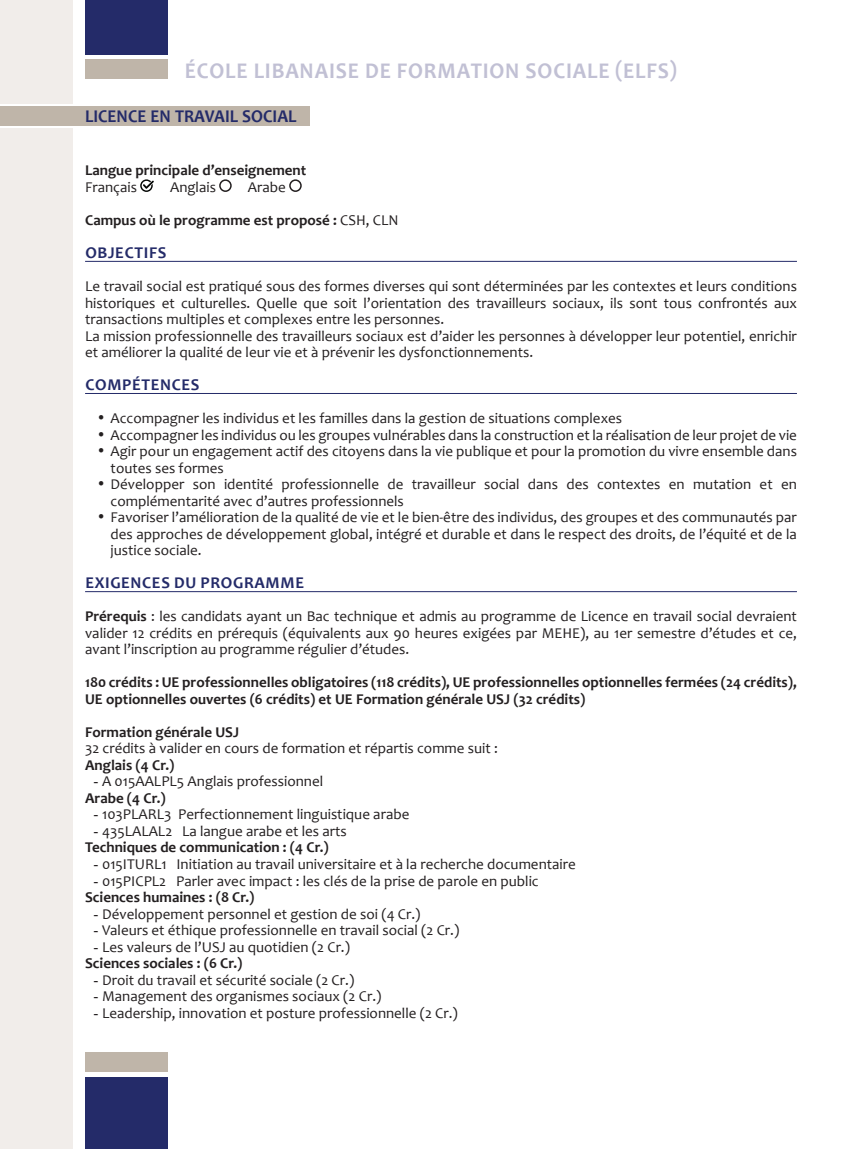
<style>
.page{position:relative;width:851px;height:1149px;background:#fff}
.page>*{position:absolute;margin:0;border:0;box-sizing:border-box;transform-origin:0 0}
.Title_name{font:700 22.5px "Candara";letter-spacing:.04em;color:#c1c0d4;scale:.95 1}
.Title_name-2{font:700 18px "Candara";color:#242b69;scale:.95 1}
.Title_Underline{font:700 16.5px "Candara";letter-spacing:.04em;color:#242b69}
.R1to7{font:15px/16.5px "Candara";color:#231f20;text-align:justify}
.t1{font:700 15px/16.5px "Candara";color:#231f20}
.s1{font-weight:400}
.s2{font-weight:700}
.s3{font-family:"Times New Roman"}
</style>
<div class="page">
<div style="left:85px;top:1076px;width:83px;height:72px;background:#242b69"></div>
<div style="left:85px;top:1051px;width:83px;height:19px;background:#bfb5a9"></div>
<div style="left:85px;top:60px;width:83px;height:19px;background:#bfb5a9"></div>
<div style="left:85px;top:0;width:83px;height:54px;background:#242b69"></div>
<div style="left:0;top:106px;width:310px;height:19px;background:#bfb5a9"></div>
<hr style="left:85px;top:261px;width:711px;height:1px;background:#242b69">
<hr style="left:85px;top:393px;width:711px;height:1px;background:#242b69">
<hr style="left:85px;top:591px;width:711px;height:1px;background:#242b69">
<svg style="left:140px;top:179px;width:14px;height:13px"></svg>
<div style="left:219px;top:179px;width:13px;height:13px;border:2px solid #231f20;border-radius:50%"></div>
<div style="left:289px;top:179px;width:13px;height:13px;border:2px solid #231f20;border-radius:50%"></div>
<div style="left:0;top:0;width:72px;height:103px;background:#f1edea"></div>
<div style="left:0;top:129px;width:72px;height:1019px;background:#f1edea"></div>
<p class="Title_name" style="left:185px;top:57px;width:519px">ÉCOLE LIBANAISE DE FORMATION SOCIALE (ELFS)</p>
<p class="Title_name-2" style="left:85px;top:105px;width:224px">LICENCE EN TRAVAIL SOCIAL</p>
<p class="t1" style="left:85px;top:162px;width:223px">Langue principale d’enseignement</p>
<p class="R1to7" style="left:85px;top:179px;width:53px">Français</p>
<p class="R1to7" style="left:170px;top:179px;width:47px">Anglais</p>
<p class="R1to7" style="left:248px;top:179px;width:39px">Arabe</p>
<p class="t1" style="left:85px;top:212px;width:315px">Campus où le programme est proposé : <span class="s1">CSH, CLN</span></p>
<p class="Title_Underline" style="left:85px;top:242px;width:82px">OBJECTIFS</p>
<p class="R1to7" style="left:85px;top:278px;width:713px">Le travail social est pratiqué sous des formes diverses qui sont déterminées par les contextes et leurs conditions historiques et culturelles. Quelle que soit l’orientation des travailleurs sociaux, ils sont tous confrontés aux transactions multiples et complexes entre les personnes.</p>
<p class="R1to7" style="left:85px;top:327px;width:713px">La mission professionnelle des travailleurs sociaux est d’aider les personnes à développer leur potentiel, enrichir et améliorer la qualité de leur vie et à prévenir les dysfonctionnements.</p>
<p class="Title_Underline" style="left:85px;top:374px;width:115px">COMPÉTENCES</p>
<p class="R1to7" style="left:98px;top:410px;width:525px">• Accompagner les individus et les familles dans la gestion de situations complexes</p>
<p class="R1to7" style="left:98px;top:426px;width:700px">• Accompagner les individus ou les groupes vulnérables dans la construction et la réalisation de leur projet de vie</p>
<p class="R1to7" style="left:111px;top:443px;width:687px;text-indent:-13px">• Agir pour un engagement actif des citoyens dans la vie publique et pour la promotion du vivre ensemble dans toutes ses formes</p>
<p class="R1to7" style="left:111px;top:476px;width:687px;text-indent:-13px">• Développer son identité professionnelle de travailleur social dans des contextes en mutation et en complémentarité avec d’autres professionnels</p>
<p class="R1to7" style="left:111px;top:509px;width:687px;text-indent:-13px">• Favoriser l’amélioration de la qualité de vie et le bien-être des individus, des groupes et des communautés par des approches de développement global, intégré et durable et dans le respect des droits, de l’équité et de la justice sociale.</p>
<p class="Title_Underline" style="left:85px;top:572px;width:220px">EXIGENCES DU PROGRAMME</p>
<p class="R1to7" style="left:85px;top:608px;width:713px"><span class="s2">Prérequis</span> : les candidats ayant un Bac technique et admis au programme de Licence en travail social devraient valider 12 crédits en prérequis (équivalents aux 90 heures exigées par MEHE), au 1er semestre d’études et ce, avant l’inscription au programme régulier d’études.</p>
<p class="t1" style="left:85px;top:674px;width:713px">180 crédits : UE professionnelles obligatoires (118 crédits), UE professionnelles optionnelles fermées (24 crédits),<br>UE optionnelles ouvertes (6 crédits) et UE Formation générale USJ (32 crédits)</p>
<p class="t1" style="left:85px;top:723px;width:155px">Formation générale USJ</p>
<p class="R1to7" style="left:85px;top:740px;width:414px">32 crédits à valider en cours de formation et répartis comme suit :</p>
<p class="t1" style="left:85px;top:756px;width:91px">Anglais (4 Cr.)</p>
<p class="R1to7" style="left:94px;top:773px;width:231px"><span class="s3">-</span> A 015AALPL5 Anglais professionnel</p>
<p class="t1" style="left:85px;top:789px;width:82px">Arabe (4 Cr.)</p>
<p class="R1to7" style="left:94px;top:806px;width:317px"><span class="s3">-</span> 103PLARL3 Perfectionnement linguistique arabe</p>
<p class="R1to7" style="left:94px;top:822px;width:255px"><span class="s3">-</span> 435LALAL2 La langue arabe et les arts</p>
<p class="t1" style="left:85px;top:839px;width:245px">Techniques de communication : (4 Cr.)</p>
<p class="R1to7" style="left:94px;top:855px;width:483px"><span class="s3">-</span> 015ITURL1 Initiation au travail universitaire et à la recherche documentaire</p>
<p class="R1to7" style="left:94px;top:872px;width:446px"><span class="s3">-</span> 015PICPL2 Parler avec impact : les clés de la prise de parole en public</p>
<p class="t1" style="left:85px;top:888px;width:171px">Sciences humaines : (8 Cr.)</p>
<p class="R1to7" style="left:94px;top:905px;width:328px"><span class="s3">-</span> Développement personnel et gestion de soi (4 Cr.)</p>
<p class="R1to7" style="left:94px;top:921px;width:367px"><span class="s3">-</span> Valeurs et éthique professionnelle en travail social (2 Cr.)</p>
<p class="R1to7" style="left:94px;top:938px;width:258px"><span class="s3">-</span> Les valeurs de l’USJ au quotidien (2 Cr.)</p>
<p class="t1" style="left:85px;top:954px;width:159px">Sciences sociales : (6 Cr.)</p>
<p class="R1to7" style="left:94px;top:971px;width:262px"><span class="s3">-</span> Droit du travail et sécurité sociale (2 Cr.)</p>
<p class="R1to7" style="left:94px;top:987px;width:289px"><span class="s3">-</span> Management des organismes sociaux (2 Cr.)</p>
<p class="R1to7" style="left:94px;top:1004px;width:366px"><span class="s3">-</span> Leadership, innovation et posture professionnelle (2 Cr.)</p>
</div>
